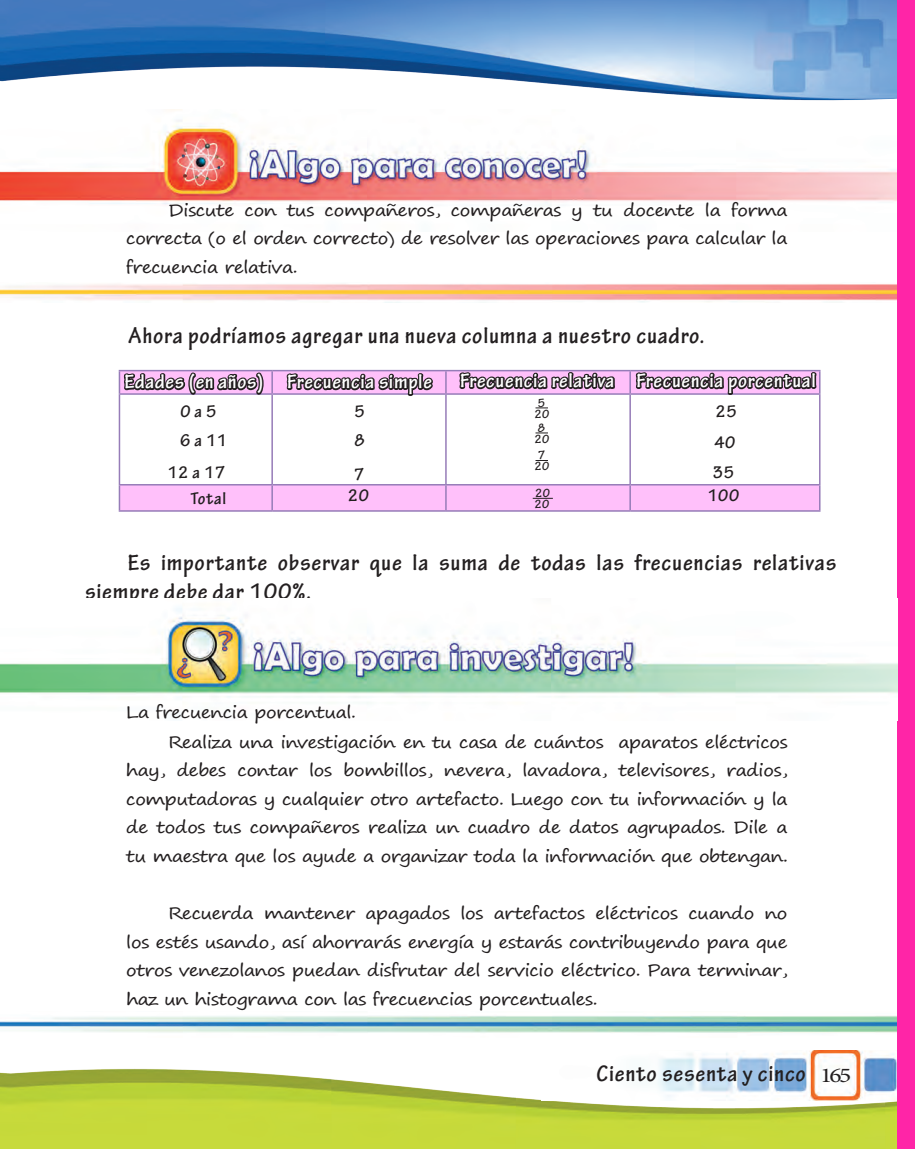
<style>
.page{position:relative;width:915px;height:1149px;background:#fff}
.page>*{position:absolute;margin:0;border:0;box-sizing:border-box;transform-origin:0 0}
.texto_normal{font:700 condensed 24px/28.8px "Tekton Pro";letter-spacing:.03em;color:#231f20;scale:1.1 1}
.texto_normal-2{font:700 condensed 21px "Tekton Pro";letter-spacing:.03em;color:#fff;scale:1.1 1}
.t1{font:21px "Minion Pro";color:#231f20;scale:1.2 1}
.subtitulo{font:700 condensed 18px "Tekton Pro";letter-spacing:.03em;color:#231f20;scale:1.1 1}
.texto_normal-3{font:italic 16.35px/28.5px "Segoe Print";letter-spacing:-.04em;color:#231f20;text-align:justify;scale:1.19 1}
.subtitulo-2{font:700 condensed 12.75px "Tekton Pro";color:#231f20;scale:1.1 1}
</style>
<div class="page">
<img style="left:0;top:1068px;width:897px;height:80px">
<img style="left:0;top:0;width:897px;height:110px">
<img style="left:541px;top:1050px;width:356px;height:49px">
<div style="left:897px;top:0;width:17px;height:1148px;background:#ff25a7"></div>
<img style="left:0;top:110px;width:896px;height:95px">
<img style="left:0;top:283px;width:896px;height:19px">
<img style="left:0;top:608px;width:897px;height:95px">
<img style="left:0;top:1016px;width:896px;height:17px">
<div style="left:120px;top:371px;width:698px;height:139px;background:#ffc0fa"></div>
<svg style="left:120px;top:394px;width:698px;height:90px"></svg>
<hr style="left:119px;top:370px;width:153px;height:1px;background:#967cb8">
<hr style="left:272px;top:370px;width:174px;height:1px;background:#967cb8">
<hr style="left:271px;top:371px;width:2px;height:22px;background:#967cb8">
<hr style="left:446px;top:370px;width:184px;height:1px;background:#967cb8">
<svg style="left:445px;top:371px;width:1px;height:22px"></svg>
<hr style="left:630px;top:370px;width:190px;height:1px;background:#967cb8">
<hr style="left:818px;top:371px;width:2px;height:22px;background:#967cb8">
<hr style="left:119px;top:393px;width:153px;height:1px;background:#967cb8">
<hr style="left:119px;top:394px;width:1px;height:90px;background:#967cb8">
<hr style="left:272px;top:393px;width:174px;height:1px;background:#967cb8">
<hr style="left:271px;top:394px;width:2px;height:90px;background:#967cb8">
<hr style="left:446px;top:393px;width:184px;height:1px;background:#967cb8">
<hr style="left:445px;top:394px;width:1px;height:90px;background:#967cb8">
<hr style="left:630px;top:393px;width:190px;height:1px;background:#967cb8">
<hr style="left:629px;top:394px;width:1px;height:90px;background:#967cb8">
<hr style="left:818px;top:394px;width:2px;height:90px;background:#967cb8">
<hr style="left:119px;top:484px;width:153px;height:1px;background:#967cb8">
<svg style="left:119px;top:485px;width:1px;height:25px"></svg>
<hr style="left:272px;top:484px;width:174px;height:1px;background:#967cb8">
<hr style="left:271px;top:485px;width:2px;height:25px;background:#967cb8">
<hr style="left:446px;top:484px;width:184px;height:1px;background:#967cb8">
<svg style="left:445px;top:485px;width:1px;height:25px"></svg>
<hr style="left:630px;top:484px;width:190px;height:1px;background:#967cb8">
<svg style="left:629px;top:485px;width:1px;height:25px"></svg>
<hr style="left:818px;top:485px;width:2px;height:25px;background:#967cb8">
<hr style="left:119px;top:510px;width:153px;height:1px;background:#967cb8">
<hr style="left:272px;top:510px;width:174px;height:1px;background:#967cb8">
<hr style="left:446px;top:510px;width:184px;height:1px;background:#967cb8">
<hr style="left:630px;top:510px;width:190px;height:1px;background:#967cb8">
<svg style="left:119px;top:371px;width:147px;height:26px;background:#977a96"></svg>
<svg style="left:285px;top:371px;width:149px;height:26px;background:#977996"></svg>
<svg style="left:458px;top:371px;width:158px;height:25px;background:#947593"></svg>
<svg style="left:629px;top:370px;width:188px;height:26px;background:#967796"></svg>
<svg style="left:535px;top:407px;width:12px;height:1px"></svg>
<svg style="left:535px;top:432px;width:12px;height:1px"></svg>
<svg style="left:535px;top:460px;width:12px;height:1px"></svg>
<svg style="left:532px;top:498px;width:20px;height:1px"></svg>
<p class="texto_normal-3" style="left:126px;top:195px;width:561px;text-indent:43px">Discute con tus compañeros, compañeras y tu docente la forma correcta (o el orden correcto) de resolver las operaciones para calcular la frecuencia relativa.</p>
<p class="texto_normal" style="left:128px;top:321px;width:525px">Ahora podríamos agregar una nueva columna a nuestro cuadro.</p>
<p class="texto_normal-2" style="left:124px;top:369px;width:128px">Edades (en años)</p>
<p class="texto_normal-2" style="left:287px;top:369px;width:133px">Frecuencia simple</p>
<p class="texto_normal-2" style="left:460px;top:368px;width:142px">Frecuencia relativa</p>
<p class="texto_normal-2" style="left:636px;top:368px;width:164px">Frecuencia porcentual</p>
<p class="subtitulo" style="left:180px;top:401px;width:34px">0 a 5</p>
<p class="subtitulo" style="left:354px;top:401px;width:11px">5</p>
<p class="subtitulo" style="left:715px;top:401px;width:21px">25</p>
<p class="subtitulo" style="left:180px;top:429px;width:44px">6 a 11</p>
<p class="subtitulo" style="left:354px;top:429px;width:11px">8</p>
<p class="subtitulo" style="left:714px;top:431px;width:21px">40</p>
<p class="subtitulo" style="left:167px;top:461px;width:54px">12 a 17</p>
<p class="subtitulo" style="left:712px;top:461px;width:21px">35</p>
<p class="subtitulo" style="left:707px;top:485px;width:31px">100</p>
<p class="subtitulo-2" style="left:537px;top:395px;width:8px">5</p>
<p class="subtitulo-2" style="left:534px;top:406px;width:15px">20</p>
<p class="subtitulo-2" style="left:537px;top:420px;width:8px">8</p>
<p class="subtitulo-2" style="left:534px;top:431px;width:15px">20</p>
<p class="subtitulo-2" style="left:537px;top:447px;width:8px">7</p>
<p class="subtitulo-2" style="left:534px;top:458px;width:15px">20</p>
<p class="subtitulo-2" style="left:535px;top:485px;width:15px">20</p>
<p class="subtitulo-2" style="left:534px;top:496px;width:15px">20</p>
<p class="subtitulo" style="left:353px;top:463px;width:11px">7</p>
<p class="subtitulo" style="left:191px;top:487px;width:34px">Total</p>
<p class="subtitulo" style="left:348px;top:484px;width:21px">20</p>
<p class="texto_normal" style="left:85px;top:548px;width:684px;text-indent:43px">Es importante observar que la suma de todas las frecuencias relativas siempre debe dar 100%.</p>
<p class="texto_normal-3" style="left:126px;top:697px;width:198px">La frecuencia porcentual.</p>
<p class="texto_normal-3" style="left:126px;top:727px;width:561px;text-indent:43px">Realiza una investigación en tu casa de cuántos aparatos eléctricos hay, debes contar los bombillos, nevera, lavadora, televisores, radios, computadoras y cualquier otro artefacto. Luego con tu información y la de todos tus compañeros realiza un cuadro de datos agrupados. Dile a tu maestra que los ayude a organizar toda la información que obtengan.</p>
<p class="texto_normal-3" style="left:127px;top:898px;width:561px;text-indent:43px">Recuerda mantener apagados los artefactos eléctricos cuando no los estés usando, así ahorrarás energía y estarás contribuyendo para que otros venezolanos puedan disfrutar del servicio eléctrico. Para terminar, haz un histograma con las frecuencias porcentuales.</p>
<p class="texto_normal" style="left:596px;top:1059px;width:192px">Ciento sesenta y cinco</p>
<p class="t1" style="left:819px;top:1061px;width:27px">165</p>
</div>
